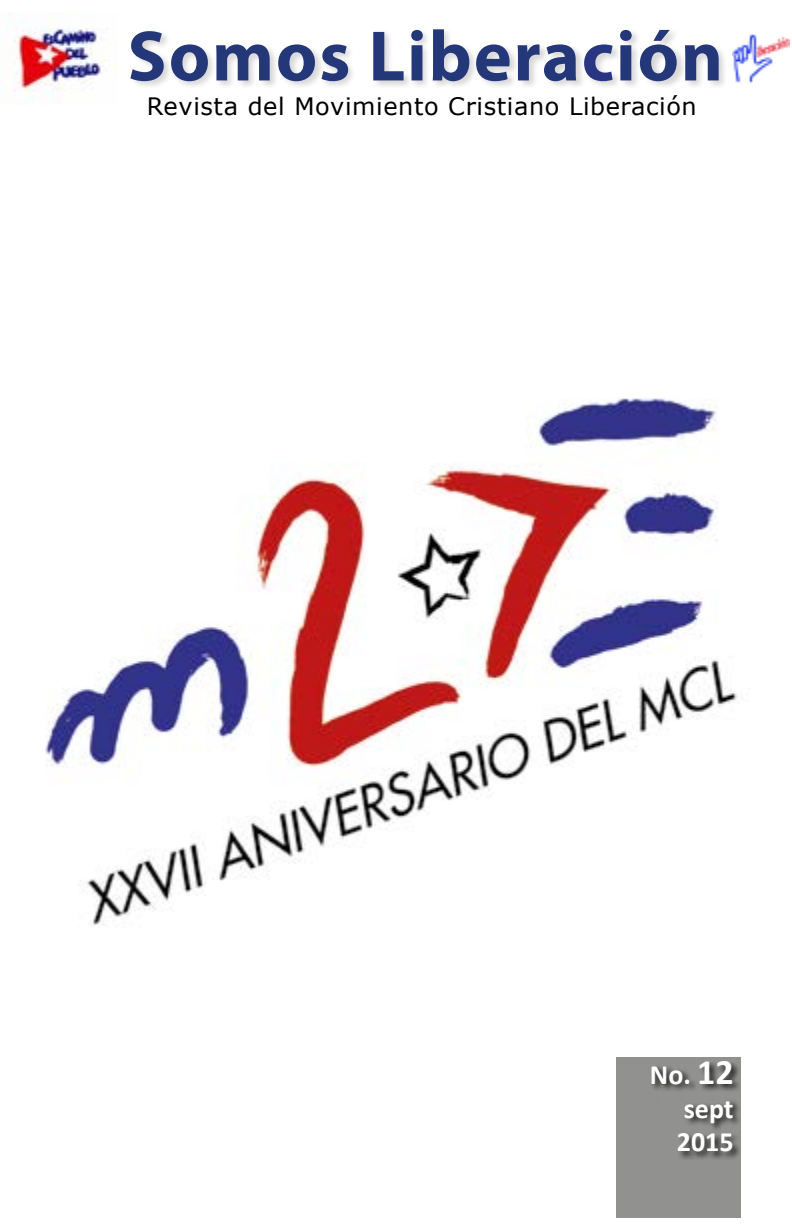
<style>
.page{position:relative;width:792px;height:1224px;background:#fff}
.page>*{position:absolute;margin:0;border:0;box-sizing:border-box;transform-origin:0 0}
.t1{font:700 72px "Myriad Pro";letter-spacing:.025em;color:#243778}
.t2{font:700 28px/33.6px "Calibri";color:#fff;text-align:justify}
.t3{font:24px "Verdana";letter-spacing:.025em;color:#000}
.s1{color:#283583}
.s2{font-size:36px}
</style>
<div class="page">
<div style="left:130px;top:28px;width:596px;height:60px;background:#000;opacity:.16"></div>
<img style="left:732px;top:34px;width:57px;height:49px">
<img style="left:8px;top:18px;width:110px;height:81px">
<img style="left:45px;top:398px;width:692px;height:527px">
<div style="left:616px;top:1057px;width:125px;height:160px;background:#91918f"></div>
<div style="left:650px;top:1062px;width:92px;height:98px;background:#000;opacity:.75"></div>
<h1 class="t1" style="left:128px;top:9px;width:597px">Somos Libera<span class="s1">c</span>ión</h1>
<p class="t3" style="left:147px;top:90px;width:551px">Revista del Movimiento Cristiano Liberación</p>
<p class="t2" style="left:677px;top:1058px;width:58px;text-indent:-27px">No. <span class="s2">12 </span>sept 2015</p>
</div>
